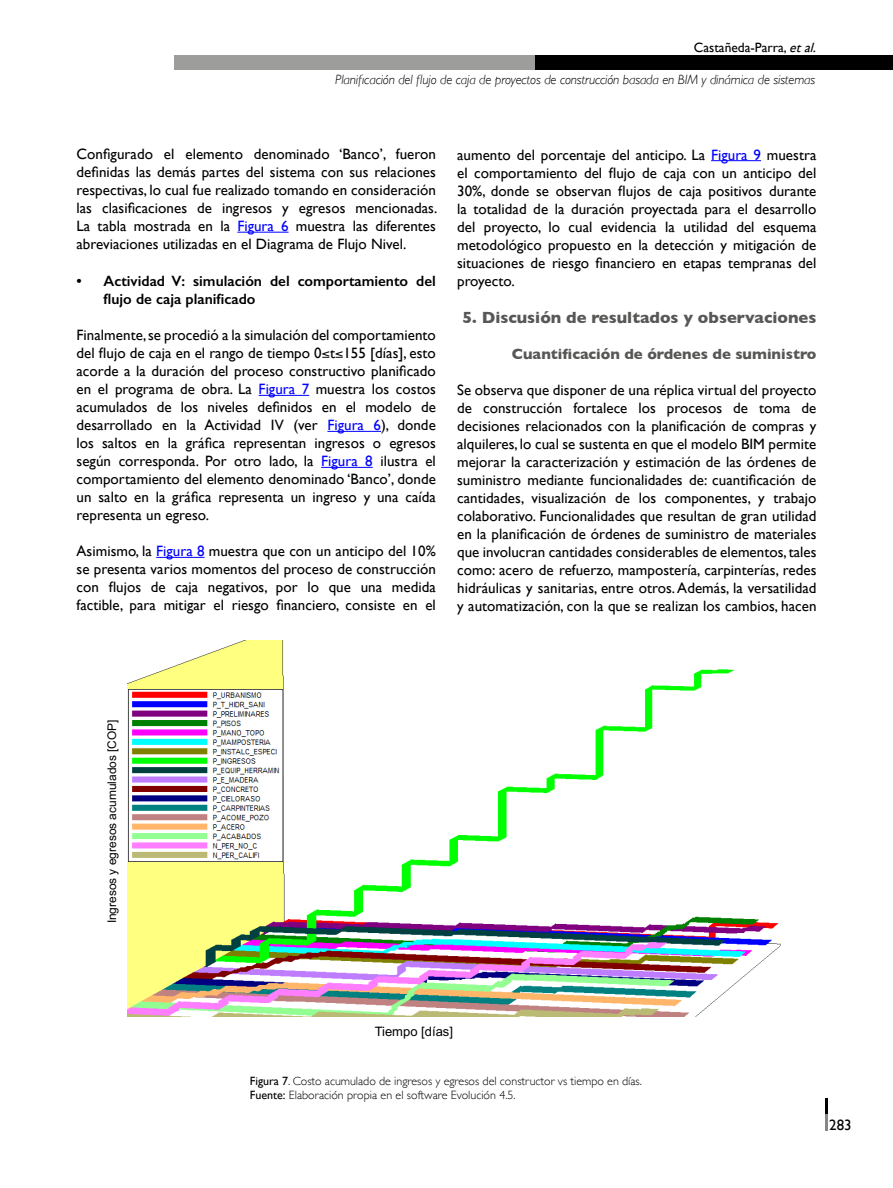
<style>
.page{position:relative;width:893px;height:1188px;background:#fff}
.page>*{position:absolute;margin:0;border:0;box-sizing:border-box;transform-origin:0 0}
.t1{font:700 16.5px "Gill Sans";color:#575756}
.t2{font:15px/18px "Gill Sans";letter-spacing:.005em;color:#000;text-align:justify}
.t3{font:600 15px/18.6px "Gill Sans";color:#000}
.t4{font:700 15px "Gill Sans";color:#575756}
.t5{font:italic 300 13.5px "Gill Sans";letter-spacing:-.01em;color:#000}
.t6{font:13.5px "Gill Sans";color:#000}
.t7{font:13.05px "Arial";letter-spacing:-.005em;color:#000}
.t8{font:300 12px/14.4px "Gill Sans";color:#000}
.t9{font:12px "Arial";color:#000}
.s1{font-style:italic}
.s2{color:#00f}
.s3{font-weight:400}
</style>
<div class="page">
<div style="left:174px;top:55px;width:361px;height:15px;background:#9d9d9c"></div>
<div style="left:535px;top:55px;width:358px;height:15px;background:#000"></div>
<svg style="left:825px;top:1099px;width:2px;height:31px"></svg>
<hr style="left:237px;top:232px;width:52px;height:1px;background:#00f">
<hr style="left:259px;top:395px;width:50px;height:1px;background:#00f">
<hr style="left:327px;top:431px;width:54px;height:1px;background:#00f">
<hr style="left:321px;top:467px;width:52px;height:1px;background:#00f">
<hr style="left:156px;top:557px;width:49px;height:1px;background:#00f">
<hr style="left:711px;top:160px;width:50px;height:1px;background:#00f">
<img style="left:127px;top:640px;width:654px;height:376px">
<img style="left:129px;top:690px;width:153px;height:171px">
<p class="t6" style="left:694px;top:40px;width:127px">Castañeda-Parra, <span class="s1">etal.</span></p>
<p class="t5" style="left:335px;top:72px;width:482px">Planificación del flujo de caja de proyectos de construcción basada en BIM y dinámica de sistemas</p>
<p class="t2" style="left:77px;top:145px;width:362px">Configurado el elemento denominado ‘Banco’, fueron definidas las demás partes del sistema con sus relaciones respectivas, lo cual fue realizado tomando en consideración las clasificaciones de ingresos y egresos mencionadas.<br>La tabla mostrada en la <span class="s2">Figura 6</span> muestra las diferentes abreviaciones utilizadas en el Diagrama de Flujo Nivel.</p>
<p class="t3" style="left:104px;top:271px;width:334px;text-indent:-27px">• Actividad V: simulación del comportamiento del flujo de caja planificado</p>
<p class="t2" style="left:77px;top:326px;width:361px">Finalmente, se procedió a la simulación del comportamiento del flujo de caja en el rango de tiempo 0≤t≤155 [días], esto acorde a la duración del proceso constructivo planificado en el programa de obra. La <span class="s2">Figura 7</span> muestra los costos acumulados de los niveles definidos en el modelo de desarrollado en la Actividad IV (ver <span class="s2">Figura 6</span>), donde los saltos en la gráfica representan ingresos o egresos según corresponda. Por otro lado, la <span class="s2">Figura 8</span> ilustra el comportamiento del elemento denominado ‘Banco’, donde un salto en la gráfica representa un ingreso y una caída representa un egreso.</p>
<p class="t2" style="left:77px;top:542px;width:361px">Asimismo, la <span class="s2">Figura 8</span> muestra que con un anticipo del 10% se presenta varios momentos del proceso de construcción con flujos de caja negativos, por lo que una medida factible, para mitigar el riesgo financiero, consiste en el</p>
<p class="t2" style="left:457px;top:145px;width:361px">aumento del porcentaje del anticipo. La <span class="s2">Figura 9</span> muestra el comportamiento del flujo de caja con un anticipo del 30%, donde se observan flujos de caja positivos durante la totalidad de la duración proyectada para el desarrollo del proyecto, lo cual evidencia la utilidad del esquema metodológico propuesto en la detección y mitigación de situaciones de riesgo financiero en etapas tempranas del proyecto.</p>
<p class="t1" style="left:462px;top:305px;width:355px">5. Discusión de resultados y observaciones</p>
<p class="t4" style="left:512px;top:342px;width:306px">Cuantificación de órdenes de suministro</p>
<p class="t2" style="left:457px;top:381px;width:361px">Se observa que disponer de una réplica virtual del proyecto de construcción fortalece los procesos de toma de decisiones relacionados con la planificación de compras y alquileres, lo cual se sustenta en que el modelo BIM permite mejorar la caracterización y estimación de las órdenes de suministro mediante funcionalidades de: cuantificación de cantidades, visualización de los componentes, y trabajo colaborativo. Funcionalidades que resultan de gran utilidad en la planificación de órdenes de suministro de materiales que involucran cantidades considerables de elementos, tales como: acero de refuerzo, mampostería, carpinterías, redes hidráulicas y sanitarias, entre otros. Además, la versatilidad y automatización, con la que se realizan los cambios, hacen</p>
<p class="t9" style="left:104px;top:923px;width:206px;rotate:-90deg">Ingresos y egresos acumulados [COP]</p>
<p class="t7" style="left:375px;top:1023px;width:80px">Tiempo [días]</p>
<p class="t8" style="left:250px;top:1073px;width:394px"><span class="s3">Figura 7</span>. Costo acumulado de ingresos y egresos del constructor vs tiempo en días.<br><span class="s3">Fuente:</span> Elaboración propia en el software Evolución 4.5.</p>
<p class="t2" style="left:829px;top:1116px;width:24px">283</p>
</div>
